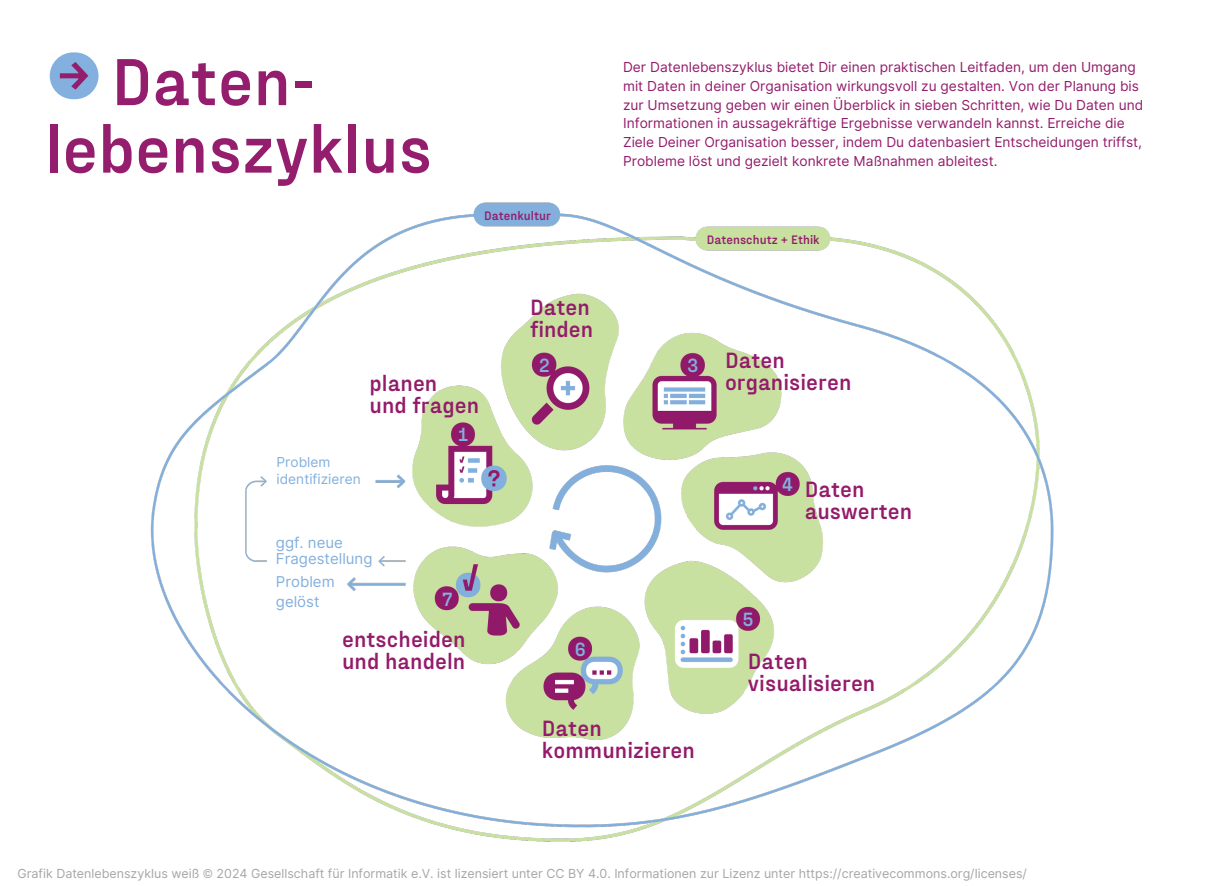
<style>
.page{position:relative;width:1205px;height:886px;background:#fff}
.page>*{position:absolute;margin:0;border:0;box-sizing:border-box;transform-origin:0 0}
.t1{font:700 67.5px "PP Fraktion Sans";color:#941d6d}
.t2{font:700 22.5px/22.5px "PP Fraktion Sans";color:#941b6b}
.t3{font:700 19.5px "PP Fraktion Sans";color:#83b0de}
.t4{font:15px/16.9px "Inter";color:#83b0de}
.t5{font:13.75px/18.8px "Inter";color:#941b6b}
.t6{font:13.75px/16.9px "Inter";color:#83b0de}
.t7{font:12.5px "Inter";color:#a6a6a6}
.t8{font:700 12.5px "PP Fraktion Sans";color:#941d6d}
</style>
<div class="page">
<div style="left:50px;top:52px;width:49px;height:47px;background:#83b0de;border-radius:23px"></div>
<svg style="left:60px;top:62px;width:28px;height:28px"></svg>
<img style="left:150px;top:202px;width:904px;height:640px">
<h2 class="t1" style="left:111px;top:37px;width:206px">Daten-</h2>
<p class="t1" style="left:45px;top:105px;width:389px">lebenszyklus</p>
<h2 class="t8" style="left:484px;top:207px;width:68px">Datenkultur</h2>
<p class="t2" style="left:530px;top:294px;width:65px">Daten finden</p>
<h1 class="t3" style="left:539px;top:352px;width:13px">2</h1>
<p class="t6" style="left:276px;top:454px;width:86px">Problem identifizieren</p>
<h4 class="t2" style="left:370px;top:370px;width:111px">planen und fragen</h4>
<h3 class="t3" style="left:458px;top:421px;width:13px">1</h3>
<p class="t4" style="left:276px;top:534px;width:98px">ggf. neue<br>Fragestellung</p>
<p class="t4" style="left:276px;top:572px;width:60px;line-height:19.8px">Problem gelöst</p>
<p class="t3" style="left:442px;top:586px;width:13px">7</p>
<h2 class="t2" style="left:342px;top:626px;width:125px">entscheiden und handeln</h2>
<h1 class="t3" style="left:575px;top:637px;width:13px">6</h1>
<p class="t5" style="left:623px;top:58px;width:522px">Der Datenlebenszyklus bietet Dir einen praktischen Leitfaden, um den Umgang mit Daten in deiner Organisation wirkungsvoll zu gestalten. Von der Planung bis zur Umsetzung geben wir einen Überblick in sieben Schritten, wie Du Daten und Informationen in aussagekräftige Ergebnisse verwandeln kannst. Erreiche die Ziele Deiner Organisation besser, indem Du datenbasiert Entscheidungen triffst, Probleme löst und gezielt konkrete Maßnahmen ableitest.</p>
<p class="t8" style="left:707px;top:231px;width:114px">Datenschutz + Ethik</p>
<h3 class="t3" style="left:687px;top:353px;width:13px">3</h3>
<p class="t2" style="left:725px;top:347px;width:128px">Daten organisieren</p>
<h4 class="t3" style="left:782px;top:471px;width:13px">4</h4>
<h2 class="t2" style="left:805px;top:476px;width:109px">Daten auswerten</h2>
<p class="t3" style="left:742px;top:606px;width:13px">5</p>
<h2 class="t2" style="left:748px;top:648px;width:129px">Daten visualisieren</h2>
<h3 class="t2" style="left:542px;top:715px;width:155px">Daten kommunizieren</h3>
<h2 class="t7" style="left:17px;top:866px;width:1011px">Grafik Datenlebenszyklus weiß © 2024 Gesellschaft für Informatik e.V. ist lizensiert unter CC BY 4.0. Informationen zur Lizenz unter https://creativecommons.org/licenses/</h2>
</div>
